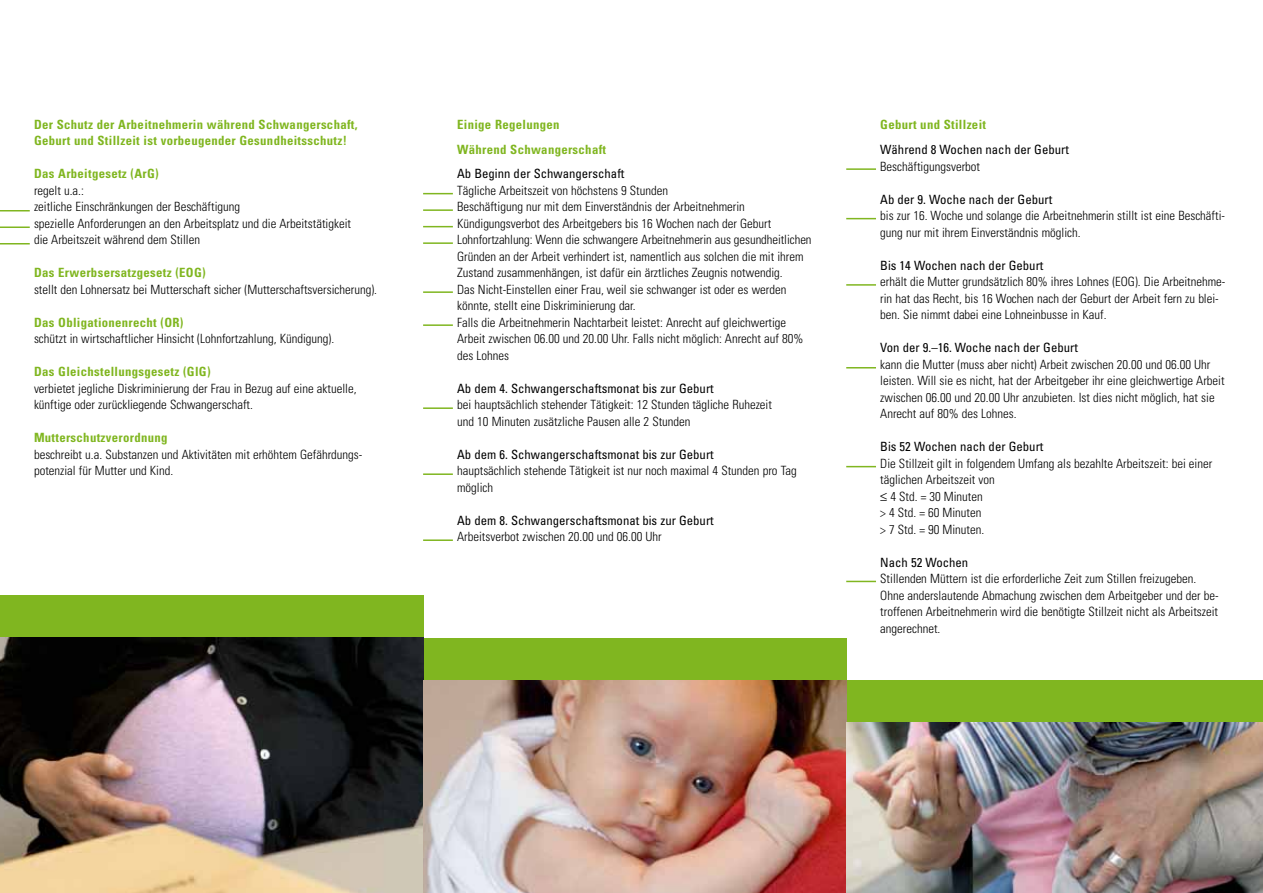
<style>
.page{position:relative;width:1263px;height:893px;background:#fff}
.page>*{position:absolute;margin:0;border:0;box-sizing:border-box;transform-origin:0 0}
.t1{font:300 condensed 12.75px/16.5px "Univers";color:#000}
.t2{font:condensed 12.75px "Univers";color:#000}
.t3{font:700 condensed 12.75px/16.5px "Univers";letter-spacing:.025em;color:#80b620}
</style>
<div class="page">
<div style="left:0;top:595px;width:423px;height:43px;background:#80b620"></div>
<div style="left:423px;top:638px;width:423px;height:42px;background:#80b620"></div>
<div style="left:846px;top:680px;width:417px;height:43px;background:#80b620"></div>
<img style="left:0;top:638px;width:423px;height:255px">
<img style="left:423px;top:680px;width:423px;height:213px">
<img style="left:846px;top:723px;width:417px;height:170px">
<hr style="left:0;top:210px;width:30px;height:1px;background:#80b620">
<hr style="left:0;top:226px;width:30px;height:2px;background:#80b620">
<hr style="left:0;top:243px;width:30px;height:1px;background:#80b620">
<hr style="left:423px;top:193px;width:30px;height:1px;background:#80b620">
<hr style="left:423px;top:209px;width:30px;height:2px;background:#80b620">
<hr style="left:423px;top:226px;width:30px;height:1px;background:#80b620">
<hr style="left:423px;top:242px;width:30px;height:2px;background:#80b620">
<hr style="left:423px;top:291px;width:30px;height:2px;background:#80b620">
<hr style="left:423px;top:324px;width:30px;height:2px;background:#80b620">
<hr style="left:423px;top:407px;width:30px;height:2px;background:#80b620">
<hr style="left:423px;top:473px;width:30px;height:2px;background:#80b620">
<hr style="left:423px;top:539px;width:30px;height:2px;background:#80b620">
<hr style="left:846px;top:168px;width:30px;height:2px;background:#80b620">
<hr style="left:846px;top:218px;width:30px;height:1px;background:#80b620">
<hr style="left:846px;top:284px;width:30px;height:2px;background:#80b620">
<hr style="left:846px;top:367px;width:30px;height:1px;background:#80b620">
<hr style="left:846px;top:466px;width:30px;height:1px;background:#80b620">
<hr style="left:846px;top:581px;width:30px;height:1px;background:#80b620">
<p class="t3" style="left:34px;top:116px;width:325px">Der Schutz der Arbeitnehmerin während Schwangerschaft,<br>Geburt und Stillzeit ist vorbeugender Gesundheitsschutz!</p>
<p class="t3" style="left:34px;top:165px;width:126px">Das Arbeitgesetz (ArG)</p>
<p class="t1" style="left:34px;top:182px;width:318px">regelt u.a.:<br>zeitliche Einschränkungen der Beschäftigung<br>spezielle Anforderungen an den Arbeitsplatz und die Arbeitstätigkeit die Arbeitszeit während dem Stillen</p>
<p class="t3" style="left:34px;top:264px;width:173px">Das Erwerbsersatzgesetz (EOG)</p>
<p class="t1" style="left:34px;top:281px;width:344px">stellt den Lohnersatz bei Mutterschaft sicher (Mutterschaftsversicherung).</p>
<p class="t3" style="left:34px;top:314px;width:151px">Das Obligationenrecht (OR)</p>
<p class="t1" style="left:34px;top:330px;width:302px">schützt in wirtschaftlicher Hinsicht (Lohnfortzahlung, Kündigung).</p>
<p class="t3" style="left:34px;top:363px;width:178px">Das Gleichstellungsgesetz (GlG)</p>
<p class="t1" style="left:34px;top:380px;width:324px">verbietet jegliche Diskriminierung der Frau in Bezug auf eine aktuelle, künftige oder zurückliegende Schwangerschaft.</p>
<p class="t3" style="left:34px;top:429px;width:135px">Mutterschutzverordnung</p>
<p class="t1" style="left:34px;top:446px;width:329px">beschreibt u.a. Substanzen und Aktivitäten mit erhöhtem Gefährdungs&shy;potenzial für Mutter und Kind.</p>
<p class="t3" style="left:457px;top:112px;width:150px;line-height:24.8px">Einige Regelungen<br>Während Schwangerschaft</p>
<p class="t2" style="left:457px;top:166px;width:169px">Ab Beginn der Schwangerschaft</p>
<p class="t1" style="left:457px;top:182px;width:356px">Tägliche Arbeitszeit von höchstens 9 Stunden<br>Beschäftigung nur mit dem Einverständnis der Arbeitnehmerin Kündigungsverbot des Arbeitgebers bis 16 Wochen nach der Geburt Lohnfortzahlung: Wenn die schwangere Arbeitnehmerin aus gesundheitlichen Gründen an der Arbeit verhindert ist, namentlich aus solchen die mit ihrem Zustand zusammenhängen, ist dafür ein ärztliches Zeugnis notwendig.<br>Das Nicht-Einstellen einer Frau, weil sie schwanger ist oder es werden könnte, stellt eine Diskriminierung dar.<br>Falls die Arbeitnehmerin Nachtarbeit leistet: Anrecht auf gleichwertige Arbeit zwischen 06.00 und 20.00 Uhr. Falls nicht möglich: Anrecht auf 80% des Lohnes</p>
<p class="t2" style="left:457px;top:380px;width:258px">Ab dem 4. Schwangerschaftsmonat bis zur Geburt</p>
<p class="t1" style="left:457px;top:396px;width:316px">bei hauptsächlich stehender Tätigkeit: 12 Stunden tägliche Ruhezeit und 10 Minuten zusätzliche Pausen alle 2 Stunden</p>
<p class="t2" style="left:457px;top:446px;width:258px">Ab dem 6. Schwangerschaftsmonat bis zur Geburt</p>
<p class="t1" style="left:457px;top:462px;width:341px">hauptsächlich stehende Tätigkeit ist nur noch maximal 4 Stunden pro Tag möglich</p>
<p class="t2" style="left:457px;top:512px;width:258px">Ab dem 8. Schwangerschaftsmonat bis zur Geburt</p>
<p class="t1" style="left:457px;top:528px;width:206px">Arbeitsverbot zwischen 20.00 und 06.00 Uhr</p>
<p class="t3" style="left:880px;top:116px;width:107px">Geburt und Stillzeit</p>
<p class="t2" style="left:880px;top:142px;width:190px">Während 8 Wochen nach der Geburt</p>
<p class="t1" style="left:880px;top:158px;width:101px">Beschäftigungsverbot</p>
<p class="t2" style="left:880px;top:191px;width:173px">Ab der 9. Woche nach der Geburt</p>
<p class="t1" style="left:880px;top:207px;width:346px">bis zur 16. Woche und solange die Arbeitnehmerin stillt ist eine Beschäfti&shy;gung nur mit ihrem Einverständnis möglich.</p>
<p class="t2" style="left:880px;top:257px;width:165px">Bis 14 Wochen nach der Geburt</p>
<p class="t1" style="left:880px;top:273px;width:346px">erhält die Mutter grundsätzlich 80% ihres Lohnes (EOG). Die Arbeitnehme&shy;rin hat das Recht, bis 16 Wochen nach der Geburt der Arbeit fern zu blei&shy;ben. Sie nimmt dabei eine Lohneinbusse in Kauf.</p>
<p class="t2" style="left:880px;top:340px;width:199px">Von der 9.–16. Woche nach der Geburt</p>
<p class="t1" style="left:880px;top:356px;width:346px">kann die Mutter (muss aber nicht) Arbeit zwischen 20.00 und 06.00 Uhr leisten. Will sie es nicht, hat der Arbeitgeber ihr eine gleichwertige Arbeit zwischen 06.00 und 20.00 Uhr anzubieten. Ist dies nicht möglich, hat sie Anrecht auf 80% des Lohnes.</p>
<p class="t2" style="left:880px;top:439px;width:165px">Bis 52 Wochen nach der Geburt</p>
<p class="t1" style="left:880px;top:455px;width:333px">Die Stillzeit gilt in folgendem Umfang als bezahlte Arbeitszeit: bei einer täglichen Arbeitszeit von<br>≤ 4 Std. = 30 Minuten<br>&gt; 4 Std. = 60 Minuten<br>&gt; 7 Std. = 90 Minuten.</p>
<p class="t2" style="left:880px;top:554px;width:90px">Nach 52 Wochen</p>
<p class="t1" style="left:880px;top:570px;width:340px">Stillenden Müttern ist die erforderliche Zeit zum Stillen freizugeben.<br>Ohne anderslautende Abmachung zwischen dem Arbeitgeber und der be&shy;troffenen Arbeitnehmerin wird die benötigte Stillzeit nicht als Arbeitszeit angerechnet.</p>
</div>
